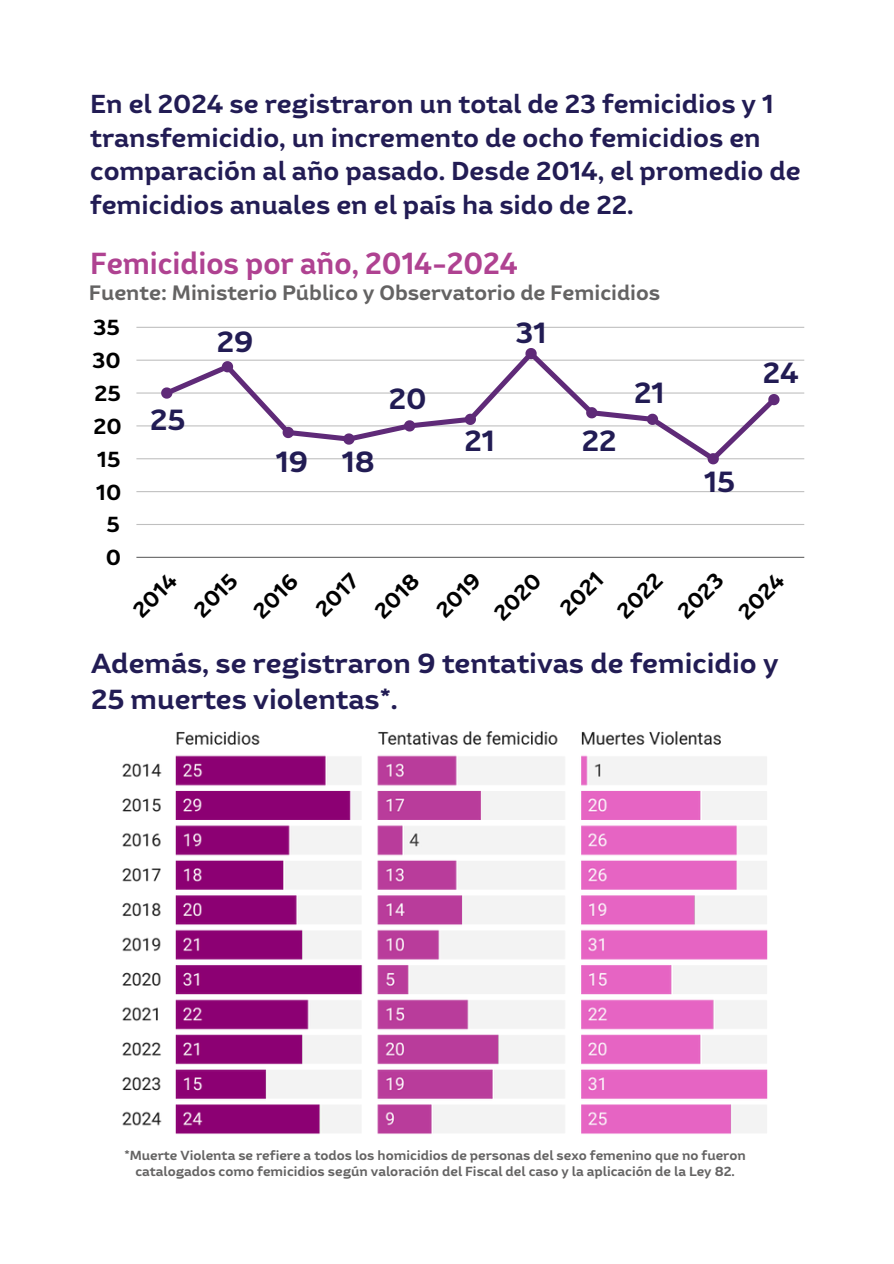
<style>
.page{position:relative;width:894px;height:1264px;background:#fff}
.page>*{position:absolute;margin:0;border:0;box-sizing:border-box;transform-origin:0 0}
.t1{font:700 28.5px "Bw Helder DEMO W2";color:#af4291}
.t2{font:700 27.3px "Bw Helder DEMO W3";color:#221c54}
.t3{font:700 25.8px/36px "Bw Helder DEMO W3";color:#221c54}
.t4{font:700 24.3px/33.8px "Bw Helder DEMO W3";color:#221c54}
.t5{font:700 20.4px "Bw Helder DEMO W3";color:#000}
.t6{font:700 19.5px "Bw Helder DEMO W3";color:#646363}
.t7{font:700 12.3px/16.4px "Bw Helder DEMO W3";color:#646363;text-align:center}
</style>
<div class="page">
<hr style="left:136px;top:557px;width:668px;height:1px;background:#737373">
<hr style="left:136px;top:524px;width:668px;height:1px;background:#bfbfbf">
<hr style="left:136px;top:491px;width:668px;height:1px;background:#c4c4c4">
<hr style="left:136px;top:458px;width:668px;height:1px;background:#cdcdcd">
<hr style="left:136px;top:425px;width:668px;height:1px;background:#d6d6d6">
<hr style="left:136px;top:392px;width:668px;height:1px;background:#dedede">
<hr style="left:136px;top:359px;width:668px;height:2px;background:#000;opacity:.25">
<hr style="left:136px;top:327px;width:668px;height:1px;background:#c6c6c6">
<svg style="left:160px;top:348px;width:620px;height:117px"></svg>
<img style="left:122px;top:731px;width:646px;height:403px">
<h1 class="t4" style="left:90px;top:86px;width:711px">En el 2024 se registraron un total de 23 femicidios y 1 transfemicidio, un incremento de ocho femicidios en comparación al año pasado. Desde 2014, el promedio de femicidios anuales en el país ha sido de 22.</h1>
<h2 class="t1" style="left:90px;top:246px;width:429px">Femicidios por año, 2014-2024</h2>
<h1 class="t6" style="left:89px;top:280px;width:572px">Fuente: Ministerio Público y Observatorio de Femicidios</h1>
<p class="t5" style="left:93px;top:315px;width:28px">35</p>
<p class="t5" style="left:92px;top:348px;width:30px">30</p>
<p class="t5" style="left:94px;top:381px;width:28px">25</p>
<p class="t5" style="left:93px;top:413px;width:30px">20</p>
<p class="t5" style="left:97px;top:446px;width:25px">15</p>
<p class="t5" style="left:96px;top:479px;width:26px">10</p>
<p class="t5" style="left:107px;top:512px;width:15px">5</p>
<p class="t5" style="left:106px;top:545px;width:17px">0</p>
<p class="t2" style="left:150px;top:403px;width:37px">25</p>
<p class="t2" style="left:217px;top:324px;width:38px">29</p>
<p class="t2" style="left:276px;top:445px;width:34px">19</p>
<p class="t2" style="left:341px;top:445px;width:35px">18</p>
<p class="t2" style="left:388px;top:382px;width:39px">20</p>
<p class="t2" style="left:515px;top:316px;width:32px">31</p>
<p class="t2" style="left:464px;top:424px;width:32px">21</p>
<p class="t2" style="left:581px;top:424px;width:36px">22</p>
<p class="t2" style="left:634px;top:376px;width:32px">21</p>
<p class="t2" style="left:762px;top:356px;width:37px">24</p>
<p class="t2" style="left:704px;top:465px;width:32px">15</p>
<p class="t5" style="left:128px;top:604px;width:53px;rotate:-45deg">2014</p>
<p class="t5" style="left:189px;top:604px;width:53px;rotate:-45deg">2015</p>
<p class="t5" style="left:248px;top:605px;width:54px;rotate:-45deg">2016</p>
<p class="t5" style="left:310px;top:604px;width:52px;rotate:-45deg">2017</p>
<p class="t5" style="left:369px;top:605px;width:54px;rotate:-45deg">2018</p>
<p class="t5" style="left:431px;top:604px;width:54px;rotate:-45deg">2019</p>
<p class="t5" style="left:488px;top:607px;width:58px;rotate:-45deg">2020</p>
<p class="t5" style="left:554px;top:602px;width:52px;rotate:-45deg">2021</p>
<p class="t5" style="left:611px;top:606px;width:55px;rotate:-45deg">2022</p>
<p class="t5" style="left:672px;top:606px;width:56px;rotate:-45deg">2023</p>
<p class="t5" style="left:732px;top:606px;width:56px;rotate:-45deg">2024</p>
<h3 class="t3" style="left:91px;top:645px;width:688px">Además, se registraron 9 tentativas de femicidio y<br>25 muertes violentas*.</h3>
<p class="t7" style="left:124px;top:1146px;width:622px">*Muerte Violenta se refiere a todos los homicidios de personas del sexo femenino que no fueron catalogados como femicidios según valoración del Fiscal del caso y la aplicación de la Ley 82.</p>
</div>
